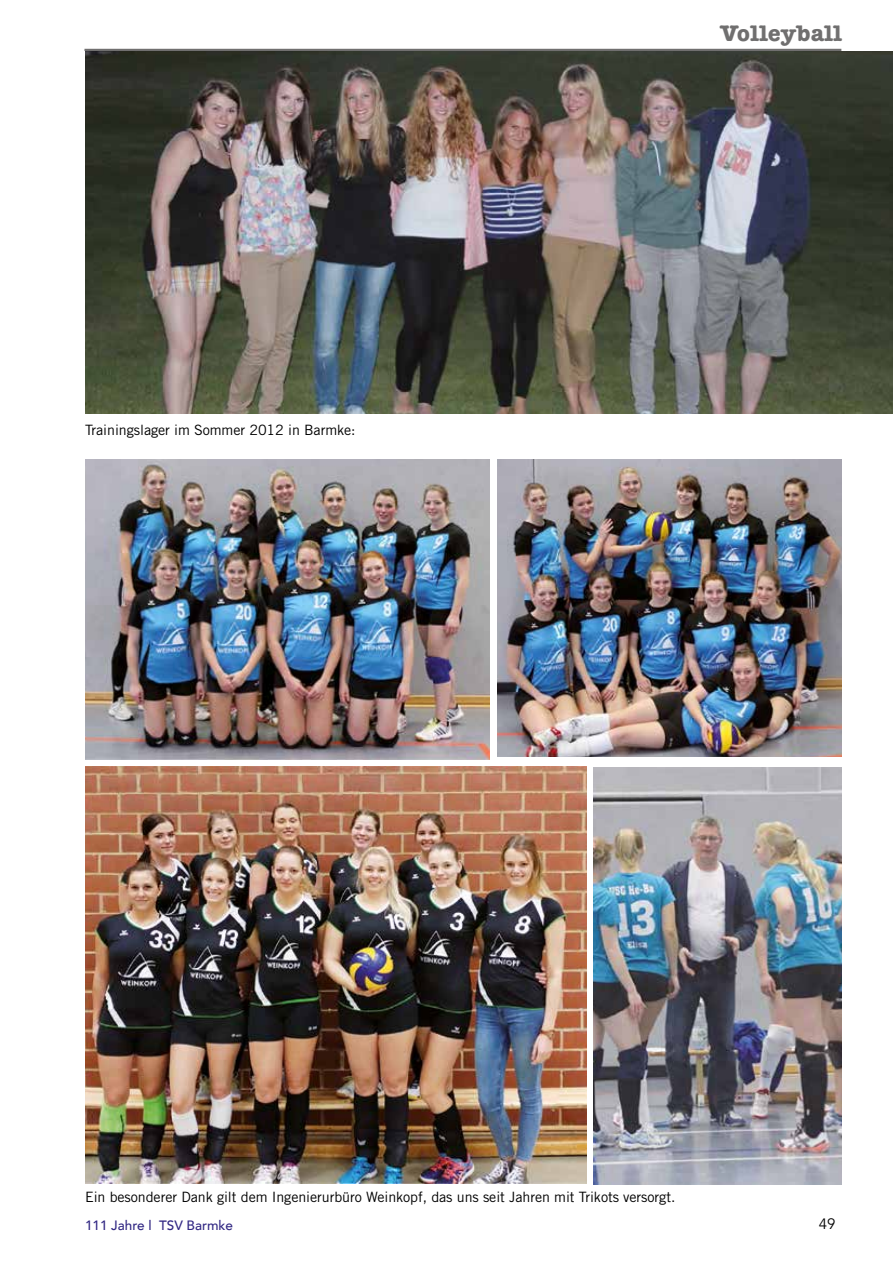
<style>
.page{position:relative;width:893px;height:1263px;background:#fff}
.page>*{position:absolute;margin:0;border:0;box-sizing:border-box;transform-origin:0 0}
.t1{font:700 22.5px "Ameri Type SB";color:#706f6f}
.t2{font:15px "Avenir";color:#000}
.t3{font:14.25px "Trade Gothic";letter-spacing:-.005em;color:#000}
.t4{font:500 13.5px "Avenir";color:#312783}
</style>
<div class="page">
<hr style="left:84px;top:49px;width:757px;height:2px;background:#706f6f">
<img style="left:85px;top:51px;width:808px;height:362px">
<img style="left:594px;top:767px;width:248px;height:417px">
<img style="left:497px;top:459px;width:345px;height:298px">
<img style="left:85px;top:766px;width:502px;height:417px">
<img style="left:85px;top:459px;width:404px;height:300px">
<p class="t3" style="left:85px;top:421px;width:272px">Trainingslager im Sommer 2012 in Barmke:</p>
<h1 class="t1" style="left:720px;top:20px;width:123px">Volleyball</h1>
<p class="t3" style="left:85px;top:1188px;width:592px">Ein besonderer Dank gilt dem Ingenierurbüro Weinkopf, das uns seit Jahren mit Trikots versorgt.</p>
<p class="t4" style="left:85px;top:1213px;width:150px">111 Jahre l TSV Barmke</p>
<p class="t2" style="left:819px;top:1215px;width:18px">49</p>
</div>
